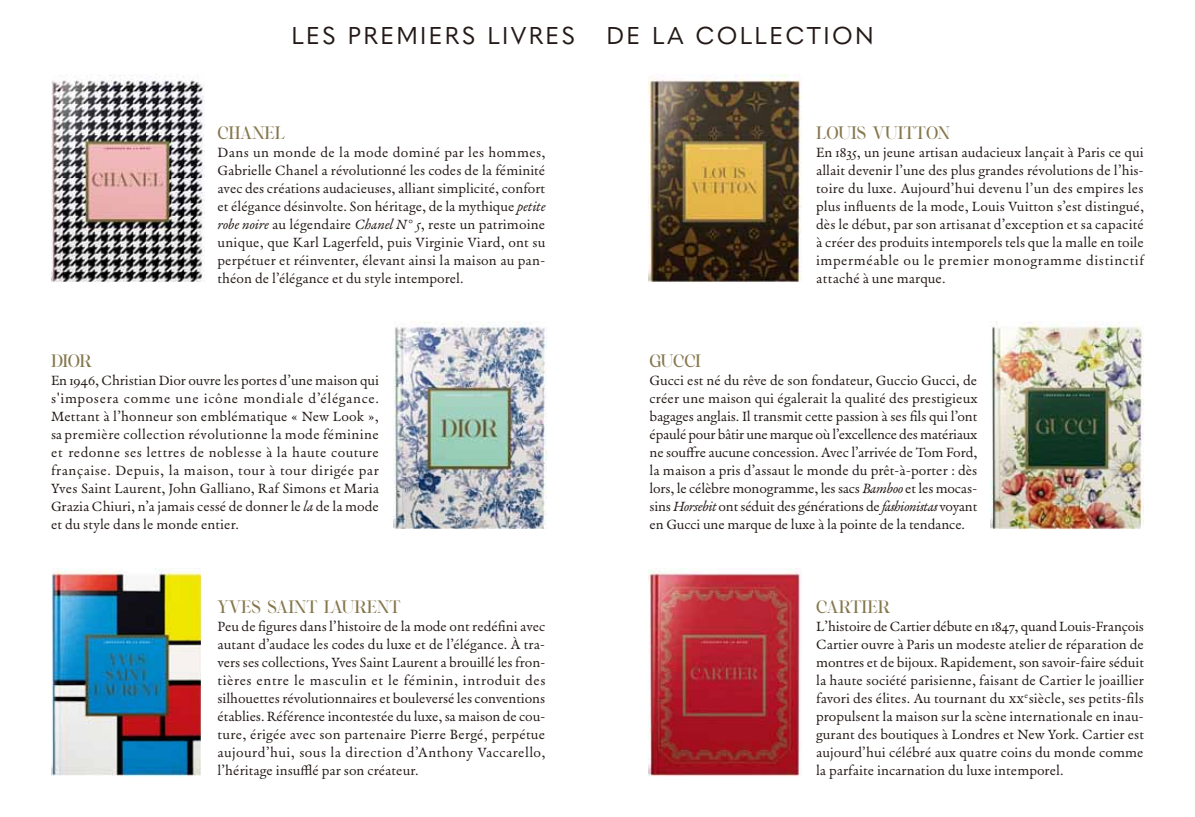
<style>
.page{position:relative;width:1195px;height:817px;background:#fff}
.page>*{position:absolute;margin:0;border:0;box-sizing:border-box;transform-origin:0 0}
.t1{font:24px "Quasimoda";letter-spacing:.1em;color:#231916}
.t2{font:18px "Arlita";color:#85774d}
.t3{font:15px/18px "Graveur";color:#231916;text-align:justify}
.s1{font-style:italic}
</style>
<div class="page">
<img style="left:51px;top:74px;width:153px;height:208px">
<img style="left:393px;top:321px;width:153px;height:208px">
<img style="left:51px;top:568px;width:150px;height:208px">
<img style="left:648px;top:74px;width:153px;height:208px">
<img style="left:991px;top:321px;width:153px;height:208px">
<img style="left:648px;top:568px;width:153px;height:208px">
<h1 class="t1" style="left:291px;top:22px;width:285px">LES PREMIERS LIVRES</h1>
<h1 class="t1" style="left:606px;top:22px;width:269px">DE LA COLLECTION</h1>
<p class="t2" style="left:218px;top:122px;width:69px">CHANEL</p>
<p class="t3" style="left:218px;top:144px;width:330px">Dans un monde de la mode dominé par les hommes, Gabrielle Chanel a révolutionné les codes de la fé minité avec des créations audacieuses, alliant simplicité , confort et élégance désinvolte. Son héritage, de la mythique <span class="s1">petite robe noire</span> au légendaire <span class="s1">Chanel N° 5</span>, reste un patrimoine unique, que Karl Lagerfeld, puis Virginie Viard, ont su perpétuer et réinventer, élevant ainsi la maison au pan&shy;théon de l’élégance et du style intemporel.</p>
<p class="t2" style="left:51px;top:350px;width:42px">DIOR</p>
<p class="t3" style="left:51px;top:372px;width:330px">En 1946, Christian Dior ouvre les portes d’une maison qui s'imposera comme une icône mondiale d’élégance.<br>Mettant à l’honneur son emblé matique « New Look », sa premiè re collection révolutionne la mode fé minine et redonne ses lettres de noblesse à la haute couture franç aise. Depuis, la maison, tour à tour dirigée par Yves Saint Laurent, John Galliano, Raf Simons et Maria Grazia Chiuri, n’a jamais cessé de donner le <span class="s1">la</span> de la mode et du style dans le monde entier.</p>
<p class="t2" style="left:218px;top:596px;width:184px">YVES SAINT -URENT</p>
<p class="t3" style="left:218px;top:618px;width:329px">Peu de figures dans l’histoire de la mode ont redéfini avec autant d’audace les codes du luxe et de l’élégance. À tra&shy;vers ses collections, Yves Saint Laurent a brouillé les fron&shy;tiè res entre le masculin et le fé minin, introduit des silhouettes révolutionnaires et bouleversé les conventions établies. Ré férence incontestée du luxe, sa maison de cou&shy;ture, érigée avec son partenaire Pierre Bergé , perpétue aujourd’hui, sous la direction d’Anthony Vaccarello, l’héritage insufflé par son créateur.</p>
<p class="t2" style="left:816px;top:122px;width:135px">LOUIS VUITTON</p>
<p class="t3" style="left:816px;top:144px;width:330px">En 1835, un jeune artisan audacieux lanç ait à Paris ce qui allait devenir l’une des plus grandes révolutions de l’his&shy;toire du luxe. Aujourd’hui devenu l’un des empires les plus influents de la mode, Louis Vuitton s’est distingué , dè s le dé but, par son artisanat d’exception et sa capacité à créer des produits intemporels tels que la malle en toile imperméable ou le premier monogramme distinctif atta ché à une marque.</p>
<p class="t2" style="left:649px;top:350px;width:53px">GUCCI</p>
<p class="t3" style="left:649px;top:372px;width:330px">Gucci est né du rê ve de son fondateur, Guccio Gucci, de créer une maison qui égalerait la qualité des prestigieux bagages anglais. Il transmit cette passion à ses fils qui l’ont épaulé pour bâ tir une marque où l’excellence des matériaux ne souffre aucune concession. Avec l’arrivée de Tom Ford, la maison a pris d’assaut le monde du prê t-à -porter : dès lors, le célè bre monogramme, les sacs <span class="s1">Bamboo</span> et les mocas&shy;sins<span class="s1">Horsebit</span> ontséduit des générations de <span class="s1">fashionistas</span>voyant en Gucci une marque de luxe à la pointe de la tendance.</p>
<p class="t2" style="left:816px;top:596px;width:76px">CARTIER</p>
<p class="t3" style="left:816px;top:618px;width:330px">Lʼhistoire de Cartier débute en 1847, quand Louis-François Cartier ouvre à Paris un modeste atelier de réparation de montres et de bijoux. Rapidement, son savoir-faire séduit la haute société parisienne, faisant de Cartier le joaillier favori des élites. Au tournant du xx<sup>e</sup>siècle, ses petits-fils propulsent la maison sur la scène internationale en inau&shy;gurant des boutiques à Londres et New York. Cartier est aujourd’hui célébré aux quatre coins du monde comme la parfaite incarnation du luxe intemporel.</p>
</div>
